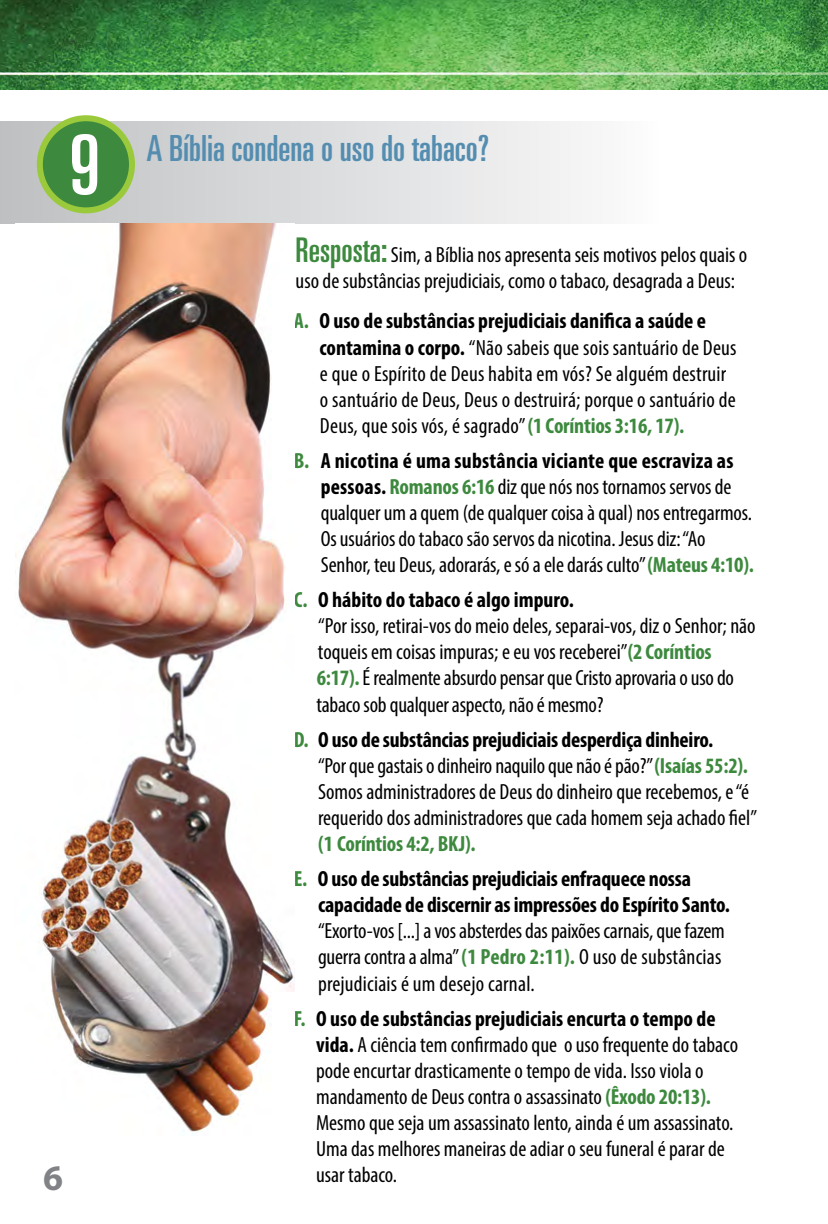
<style>
.page{position:relative;width:828px;height:1224px;background:#fff}
.page>*{position:absolute;margin:0;border:0;box-sizing:border-box;transform-origin:0 0}
.t1{font:ultra-condensed 83px "Univers";color:#fff}
.t2{font:ultra-condensed 36px "Univers";color:#548db0}
.t3{font:700 36px "Myriad Pro";color:#808285}
.t4{font:condensed 22px/26.2px "Myriad Pro";color:#000}
.t5{font:700 condensed 22px/35px "Myriad Pro";letter-spacing:-.01em;color:#000}
.s1{font-family:"Univers";font-stretch:ultra-condensed;font-size:34px;color:#3d893e}
.s2{font-weight:700;color:#3d893e}
.s3{font-weight:700}
.s4{color:#3d893e}
</style>
<div class="page">
<div style="left:0;top:121px;width:658px;height:102px;background:linear-gradient(to right,#bbc0b9,#fdfbff)"></div>
<div style="left:40px;top:118px;width:92px;height:92px;background:#3d893e;border-radius:50%"></div>
<div style="left:37px;top:115px;width:98px;height:98px;border:6px solid #9aca3c;border-radius:50%"></div>
<img style="left:15px;top:223px;width:279px;height:912px">
<img style="left:0;top:0;width:828px;height:90px">
<h1 class="t1" style="left:69px;top:118px;width:32px">9</h1>
<h2 class="t2" style="left:146px;top:127px;width:344px">A Bíblia condena o uso do tabaco?</h2>
<h2 class="t3" style="left:43px;top:1155px;width:21px">6</h2>
<p class="t4" style="left:296px;top:241px;width:453px"><span class="s1">Resposta:</span> Sim, a Bíblia nos apresenta seis motivos pelos quais o uso de substâncias prejudiciais, como o tabaco, desagrada a Deus:</p>
<p class="t4" style="left:319px;top:308px;width:419px;text-indent:-26px"><span class="s2">A.</span> <span class="s3">O uso de substâncias prejudiciais danifica a saúde e contamina o corpo.</span> “Não sabeis que sois santuário de Deus e que o Espírito de Deus habita em vós? Se alguém destruir o santuário de Deus, Deus o destruirá; porque o santuário de Deus, que sois vós, é sagrado” <span class="s2">(1 Coríntios 3:16, 17).</span></p>
<p class="t4" style="left:321px;top:447px;width:435px;text-indent:-27px"><span class="s2">B.</span> <span class="s3">A nicotina é uma substância viciante que escraviza as pessoas.</span> <span class="s2">Romanos 6:16</span> diz que nós nos tornamos servos de qualquer um a quem (de qualquer coisa à qual) nos entregarmos.<br>Os usuários do tabaco são servos da nicotina. Jesus diz: “Ao Senhor, teu Deus, adorarás, e só a ele darás culto” <span class="s2">(Mateus 4:10).</span></p>
<p class="t4" style="left:316px;top:587px;width:441px;text-indent:-23px"><span class="s2">C.</span> <span class="s3">O hábito do tabaco é algo impuro.<br></span>“Por isso, retirai-vos do meio deles, separai-vos, diz o Senhor; não toqueis em coisas impuras; e eu vos receberei”<span class="s2">(2 Coríntios 6:17).</span> É realmente absurdo pensar que Cristo aprovaria o uso do tabaco sob qualquer aspecto, não é mesmo?</p>
<p class="t4" style="left:318px;top:726px;width:441px;text-indent:-24px"><span class="s2">D.</span> <span class="s3">O uso de substâncias prejudiciais desperdiça dinheiro.<br></span>“Por que gastais o dinheiro naquilo que não é pão?” <span class="s2">(Isaías 55:2).<br></span>Somos administradores de Deus do dinheiro que recebemos, e “é requerido dos administradores que cada homem seja achado fiel”</p>
<p class="t5" style="left:294px;top:826px;width:399px;text-indent:24px"><span class="s4">(1 Coríntios 4:2, BKJ).<br>E.</span> O uso de substâncias prejudiciais enfraquece nossa</p>
<p class="t5" style="left:318px;top:887px;width:414px">capacidade de discernir as impressões do Espírito Santo.</p>
<p class="t4" style="left:318px;top:918px;width:408px">“Exorto-vos [...] a vos absterdes das paixões carnais, que fazem guerra contra a alma” <span class="s2">(1 Pedro 2:11).</span> O uso de substâncias prejudiciais é um desejo carnal.</p>
<p class="t4" style="left:316px;top:1005px;width:424px;text-indent:-22px"><span class="s2">F.</span> <span class="s3">O uso de substâncias prejudiciais encurta o tempo de vida.</span> A ciência tem confirmado que o uso frequente do tabaco pode encurtar drasticamente o tempo de vida. Isso viola o mandamento de Deus contra o assassinato <span class="s2">(Êxodo 20:13).<br></span>Mesmo que seja um assassinato lento, ainda é um assassinato.<br>Uma das melhores maneiras de adiar o seu funeral é parar de usar tabaco.</p>
</div>
